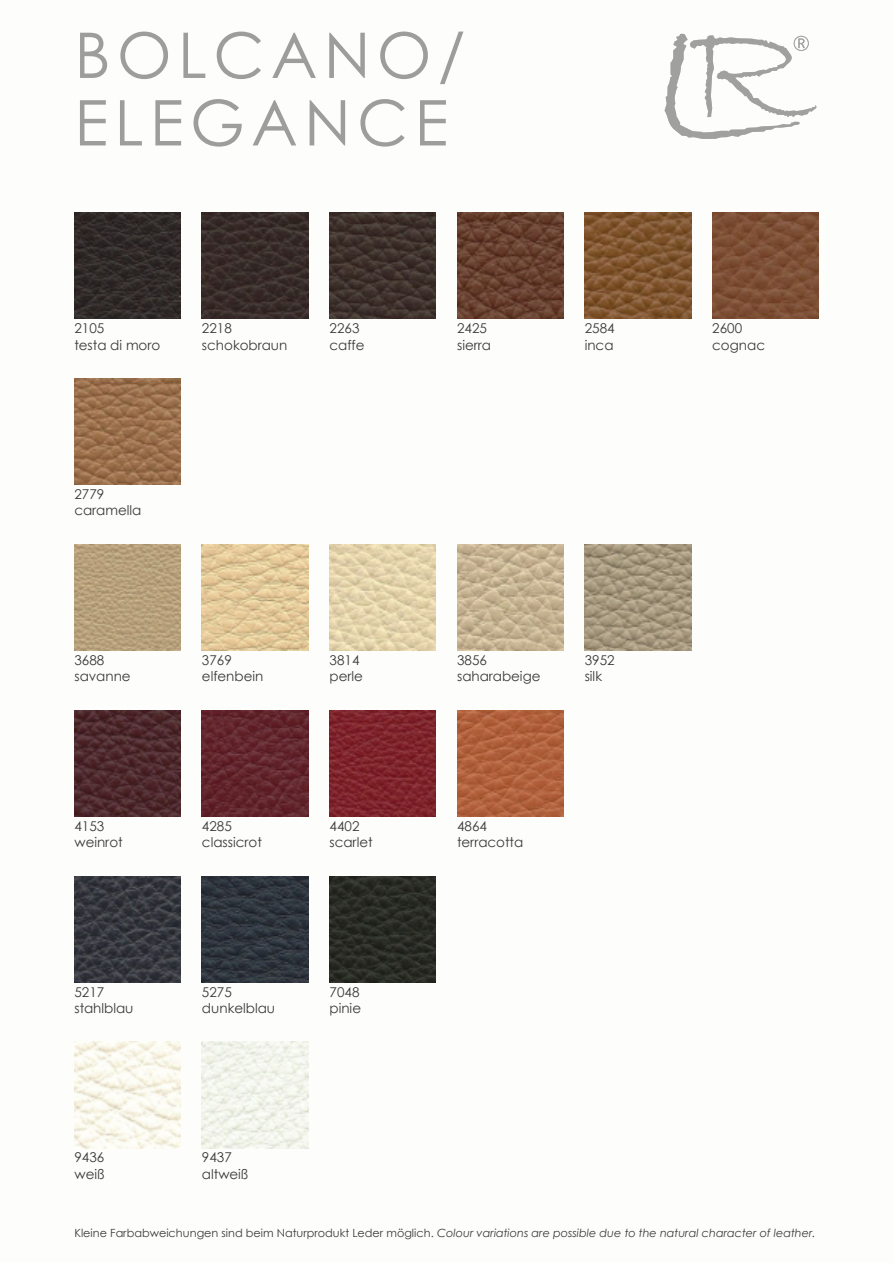
<style>
.page{position:relative;width:893px;height:1263px;background:#fff}
.page>*{position:absolute;margin:0;border:0;box-sizing:border-box;transform-origin:0 0}
.t1{font:63px/67.5px "Century Gothic";letter-spacing:.1em;color:#9d9d9c}
.t2{font:13.5px/16.5px "Century Gothic";color:#3a3a39}
.t3{font:italic 11.25px "Century Gothic";color:#3a3a39}
.s1{font-style:normal}
</style>
<div class="page">
<svg style="left:665px;top:34px;width:151px;height:105px"></svg>
<img style="left:74px;top:544px;width:107px;height:107px">
<img style="left:202px;top:544px;width:106px;height:107px">
<img style="left:330px;top:544px;width:106px;height:107px">
<img style="left:457px;top:544px;width:106px;height:107px">
<img style="left:585px;top:544px;width:106px;height:107px">
<img style="left:74px;top:213px;width:107px;height:106px">
<img style="left:202px;top:213px;width:106px;height:106px">
<img style="left:330px;top:213px;width:106px;height:106px">
<img style="left:457px;top:213px;width:106px;height:106px">
<img style="left:585px;top:213px;width:106px;height:106px">
<img style="left:712px;top:213px;width:107px;height:106px">
<img style="left:74px;top:378px;width:107px;height:107px">
<img style="left:74px;top:1042px;width:107px;height:106px">
<img style="left:202px;top:1042px;width:106px;height:106px">
<img style="left:74px;top:876px;width:107px;height:106px">
<img style="left:202px;top:876px;width:106px;height:106px">
<img style="left:330px;top:876px;width:106px;height:106px">
<img style="left:74px;top:710px;width:107px;height:106px">
<img style="left:202px;top:710px;width:106px;height:106px">
<img style="left:330px;top:710px;width:106px;height:106px">
<img style="left:457px;top:710px;width:106px;height:106px">
<h1 class="t1" style="left:74px;top:19px;width:392px">BOLCANO/<br>ELEGANCE</h1>
<p class="t2" style="left:74px;top:320px;width:87px">2105<br>testa di moro</p>
<p class="t2" style="left:202px;top:320px;width:87px">2218 schokobraun</p>
<p class="t2" style="left:330px;top:320px;width:37px">2263 caffe</p>
<p class="t2" style="left:457px;top:320px;width:35px">2425 sierra</p>
<p class="t2" style="left:585px;top:320px;width:31px">2584 inca</p>
<p class="t2" style="left:712px;top:320px;width:54px">2600 cognac</p>
<p class="t2" style="left:74px;top:485px;width:68px">2779 caramella</p>
<p class="t2" style="left:74px;top:651px;width:58px">3688 savanne</p>
<p class="t2" style="left:202px;top:651px;width:63px">3769 elfenbein</p>
<p class="t2" style="left:330px;top:651px;width:35px">3814 perle</p>
<p class="t2" style="left:457px;top:651px;width:85px">3856 saharabeige</p>
<p class="t2" style="left:585px;top:651px;width:31px">3952 silk</p>
<p class="t2" style="left:74px;top:817px;width:50px">4153 weinrot</p>
<p class="t2" style="left:202px;top:817px;width:61px">4285 classicrot</p>
<p class="t2" style="left:330px;top:817px;width:45px">4402 scarlet</p>
<p class="t2" style="left:457px;top:817px;width:68px">4864 terracotta</p>
<p class="t2" style="left:74px;top:983px;width:61px">5217 stahlblau</p>
<p class="t2" style="left:202px;top:983px;width:75px">5275 dunkelblau</p>
<p class="t2" style="left:330px;top:983px;width:33px">7048 pinie</p>
<p class="t2" style="left:74px;top:1149px;width:32px">9436 weiß</p>
<p class="t2" style="left:202px;top:1149px;width:48px">9437 altweiß</p>
<p class="t3" style="left:74px;top:1226px;width:743px"><span class="s1">Kleine Farbabweichungen sind beim Naturprodukt Leder möglich.</span> Colour variations are possible due to the natural character of leather.</p>
</div>
